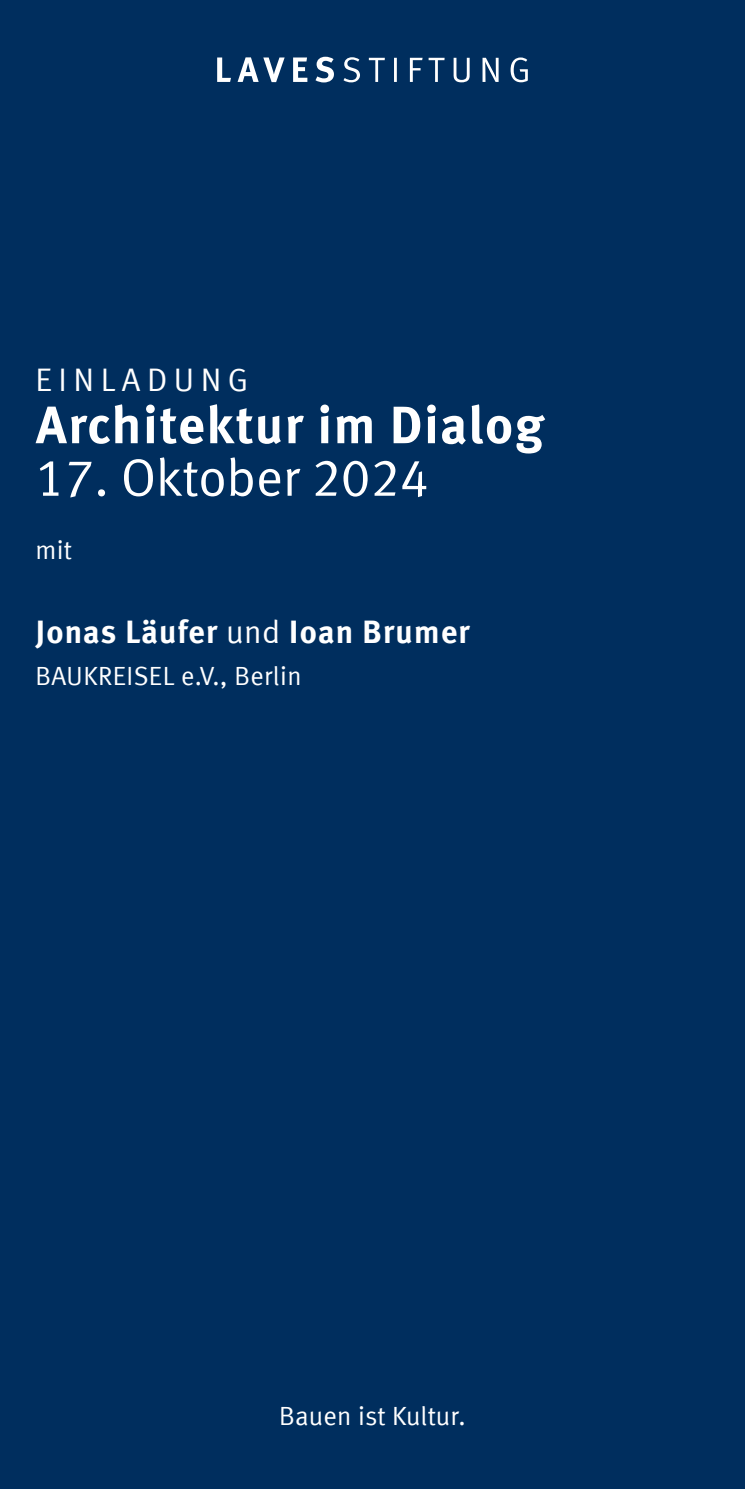
<style>
.page{position:relative;width:745px;height:1489px;background:#fff}
.page>*{position:absolute;margin:0;border:0;box-sizing:border-box;transform-origin:0 0}
.t1{font:700 52.5px "Meta Corr";letter-spacing:.015em;color:#fff}
.t2{font:52.5px "Meta Corr";color:#fff}
.t3{font:700 32.5px "Meta Corr";letter-spacing:.02em;color:#fff}
.t4{font:32.5px "Meta Corr";letter-spacing:.2em;color:#fff}
.t5{font:26.25px "Meta Corr";letter-spacing:.01em;color:#fff}
.s1{font-weight:400}
</style>
<div class="page">
<div style="left:0;top:0;width:744px;height:1488px;background:#002e5e"></div>
<svg style="left:343px;top:57px;width:184px;height:25px"></svg>
<svg style="left:217px;top:57px;width:117px;height:25px"></svg>
<p class="t4" style="left:35px;top:360px;width:214px">EINLADUNG</p>
<h1 class="t1" style="left:35px;top:394px;width:510px">Architektur im Dialog</h1>
<h1 class="t2" style="left:35px;top:447px;width:395px">17. Oktober 2024</h1>
<p class="t5" style="left:35px;top:534px;width:38px">mit</p>
<p class="t3" style="left:35px;top:612px;width:436px">Jonas Läufer <span class="s1">und</span> Ioan Brumer</p>
<p class="t5" style="left:35px;top:660px;width:267px">BAUKREISEL e.V., Berlin</p>
<p class="t5" style="left:279px;top:1400px;width:188px">Bauen ist Kultur.</p>
</div>
